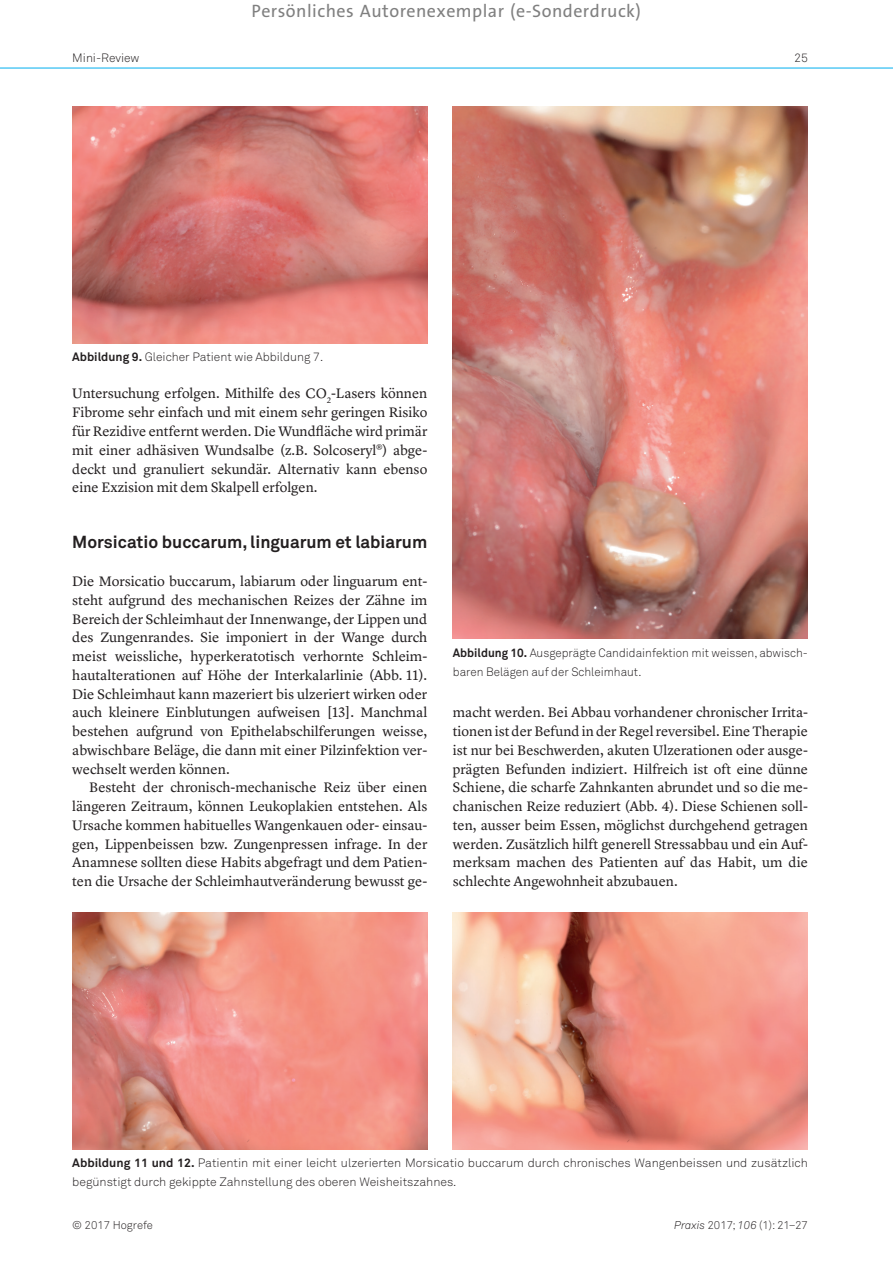
<style>
.page{position:relative;width:893px;height:1263px;background:#fff}
.page>*{position:absolute;margin:0;border:0;box-sizing:border-box;transform-origin:0 0}
.t1{font:18px "The Sans B5 Plain";letter-spacing:.025em;color:#7f7f7f}
.t2{font:700 17.25px "Akkurat Pro";color:#231f20}
.t3{font:14.25px/18.8px "Lyon Text";color:#231f20;text-align:justify}
.t4{font:300 12px/18.8px "Akkurat Pro";color:#231f20}
.t5{font:300 11.25px "Akkurat Pro";color:#231f20}
.s1{font-weight:700}
.s2{font-style:italic}
</style>
<div class="page">
<hr style="left:0;top:68px;width:892px;height:1px;background:#00aeef">
<img style="left:72px;top:106px;width:355px;height:237px">
<img style="left:453px;top:106px;width:355px;height:533px">
<img style="left:453px;top:912px;width:355px;height:237px">
<img style="left:72px;top:912px;width:355px;height:237px">
<p class="t1" style="left:251px;top:1px;width:391px">Persönliches Autorenexemplar (e-Sonderdruck)</p>
<p class="t4" style="left:72px;top:49px;width:69px">Mini-Review</p>
<p class="t4" style="left:794px;top:49px;width:15px">25</p>
<p class="t4" style="left:72px;top:347px;width:252px"><span class="s1">Abbildung 9.</span> Gleicher Patient wie Abbildung 7.</p>
<p class="t3" style="left:72px;top:383px;width:357px">Untersuchung erfolgen. Mithilfe des CO<sub>2</sub>-Lasers können Fibrome sehr einfach und mit einem sehr geringen Risiko für Rezidive entfernt werden. Die Wundfläche wird primär mit einer adhäsiven Wundsalbe (z.B. Solcoseryl®) abge&shy;deckt und granuliert sekundär. Alternativ kann ebenso eine Exzision mit dem Skalpell erfolgen.</p>
<p class="t2" style="left:72px;top:532px;width:357px">Morsicatio buccarum, linguarum et labiarum</p>
<p class="t3" style="left:72px;top:571px;width:357px">Die Morsicatio buccarum, labiarum oder linguarum ent&shy;steht aufgrund des mechanischen Reizes der Zähne im Bereich der Schleimhaut der Innenwange, der Lippen und des Zungenrandes. Sie imponiert in der Wange durch meist weissliche, hyperkeratotisch verhornte Schleim&shy;hautalterationen auf Höhe der Interkalarlinie (Abb. 11).<br>Die Schleimhaut kann mazeriert bis ulzeriert wirken oder auch kleinere Einblutungen aufweisen [13]. Manchmal bestehen aufgrund von Epithelabschilferungen weisse, abwischbare Beläge, die dann mit einer Pilzinfektion ver&shy;wechselt werden können.</p>
<p class="t3" style="left:72px;top:777px;width:357px;text-indent:17px">Besteht der chronisch-mechanische Reiz über einen längeren Zeitraum, können Leukoplakien entstehen. Als Ursache kommen habituelles Wangenkauen oder- einsau&shy;gen, Lippenbeissen bzw. Zungenpressen infrage. In der Anamnese sollten diese Habits abgefragt und dem Patien&shy;ten die Ursache der Schleimhautveränderung bewusst ge-</p>
<p class="t4" style="left:453px;top:643px;width:357px"><span class="s1">Abbildung 10.</span> Ausgeprägte Candidainfektion mit weissen, abwisch&shy;baren Belägen auf der Schleimhaut.</p>
<p class="t3" style="left:453px;top:702px;width:357px">macht werden. Bei Abbau vorhandener chronischer Irrita&shy;tionen ist der Befund in der Regel reversibel. Eine Therapie ist nur bei Beschwerden, akuten Ulzerationen oder ausge&shy;prägten Befunden indiziert. Hilfreich ist oft eine dünne Schiene, die scharfe Zahnkanten abrundet und so die me&shy;chanischen Reize reduziert (Abb. 4). Diese Schienen soll&shy;ten, ausser beim Essen, möglichst durchgehend getragen werden. Zusätzlich hilft generell Stressabbau und ein Auf&shy;merksam machen des Patienten auf das Habit, um die schlechte Angewohnheit abzubauen.</p>
<p class="t4" style="left:72px;top:1154px;width:737px"><span class="s1">Abbildung 11 und 12.</span> Patientin mit einer leicht ulzerierten Morsicatio buccarum durch chronisches Wangenbeissen und zusätzlich begünstigt durch gekippte Zahnstellung des oberen Weisheitszahnes.</p>
<p class="t5" style="left:72px;top:1219px;width:82px">© 2017 Hogrefe</p>
<p class="t5" style="left:674px;top:1219px;width:135px"><span class="s2">Praxis</span> 2017; <span class="s2">106</span> (1): 21–27</p>
</div>
